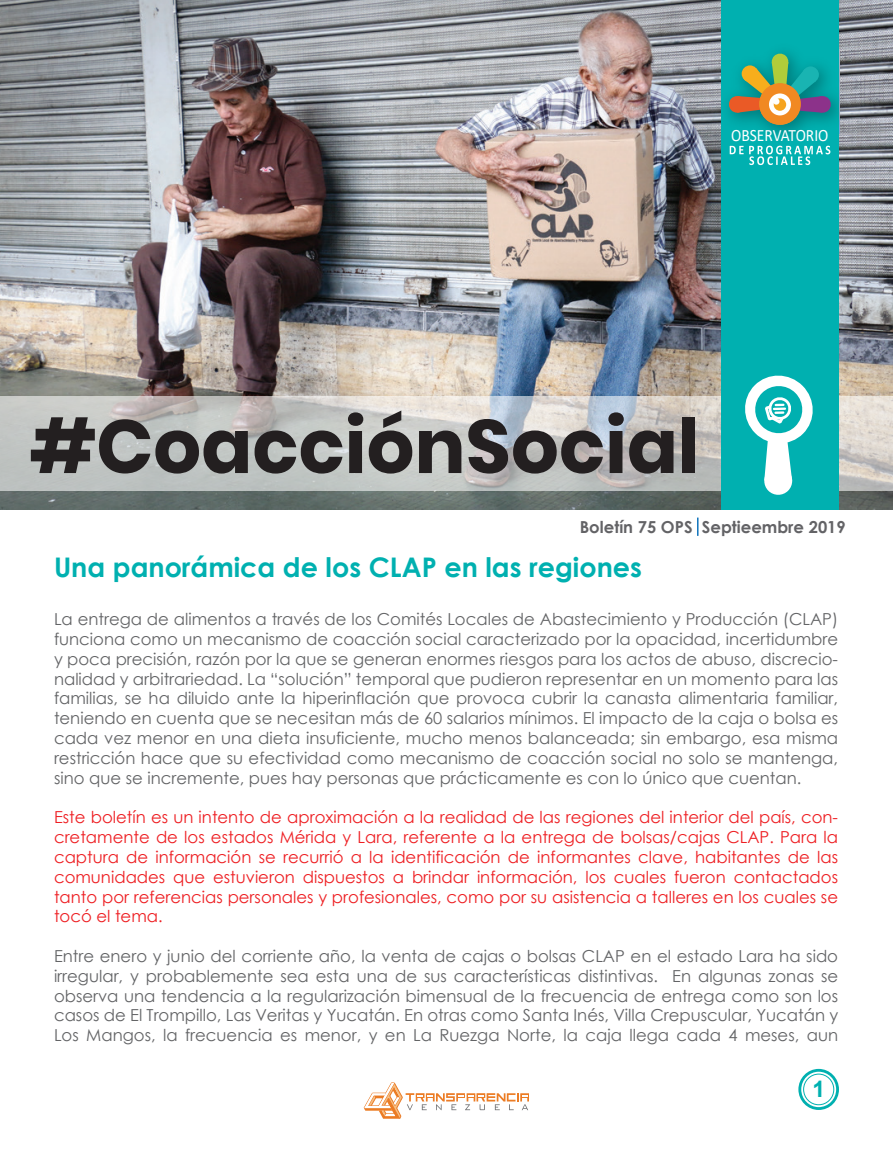
<style>
.page{position:relative;width:893px;height:1149px;background:#fff}
.page>*{position:absolute;margin:0;border:0;box-sizing:border-box;transform-origin:0 0}
.t1{font:700 75.3px "Poppins";color:#231f20}
.t2{font:700 27px "Century Gothic";color:#00b0b0}
.t3{font:700 22.8px "Arial";color:#00b0b0}
.t4{font:17.4px "Calibri";color:#fff;scale:.89 1}
.t5{font:16.5px/19.8px "Century Gothic";color:#636466;text-align:justify}
.t6{font:16.5px/19.8px "Century Gothic";color:#ee1f23;text-align:justify}
.t7{font:700 16.5px "Century Gothic";color:#636366}
</style>
<div class="page">
<img style="left:0;top:0;width:892px;height:509px">
<svg style="left:800px;top:1070px;width:37px;height:37px"></svg>
<div style="left:798px;top:1068px;width:41px;height:41px;border:3px solid #00b0b0;border-radius:50%"></div>
<div style="left:803px;top:1073px;width:31px;height:31px;border:1px solid #00b0b0;border-radius:50%"></div>
<svg style="left:364px;top:1082px;width:165px;height:36px"></svg>
<svg style="left:0;top:396px;width:893px;height:95px"></svg>
<div style="left:721px;top:0;width:118px;height:509px;background:#00b0b0"></div>
<img style="left:712px;top:36px;width:145px;height:115px">
<svg style="left:728px;top:53px;width:104px;height:74px"></svg>
<div style="left:759px;top:83px;width:42px;height:42px;background:#f18922;border-radius:50%"></div>
<svg style="left:769px;top:93px;width:22px;height:22px"></svg>
<div style="left:774px;top:98px;width:12px;height:13px;background:#f6a41f;border-radius:50%"></div>
<div style="left:773px;top:98px;width:6px;height:7px;background:#fff;border-radius:50%"></div>
<svg style="left:730px;top:146px;width:100px;height:19px"></svg>
<svg style="left:745px;top:375px;width:68px;height:120px"></svg>
<svg style="left:697px;top:517px;width:1px;height:18px"></svg>
<p class="t4" style="left:731px;top:123px;width:111px">OBSERVATORIO</p>
<h1 class="t1" style="left:29px;top:403px;width:672px">#CoacciónSocial</h1>
<p class="t7" style="left:580px;top:514px;width:267px">Boletín 75 OPS Septieembre 2019</p>
<h2 class="t2" style="left:54px;top:546px;width:590px">Una panorámica de los CLAP en las regiones</h2>
<p class="t5" style="left:54px;top:608px;width:786px">La entrega de alimentos a través de los Comités Locales de Abastecimiento y Producción (CLAP) funciona como un mecanismo de coacción social caracterizado por la opacidad, incertidumbre y poca precisión, razón por la que se generan enormes riesgos para los actos de abuso, discrecio&shy;nalidad y arbitrariedad. La “solución” temporal que pudieron representar en un momento para las familias, se ha diluido ante la hiperinflación que provoca cubrir la canasta alimentaria familiar, teniendo en cuenta que se necesitan más de 60 salarios mínimos. El impacto de la caja o bolsa es cada vez menor en una dieta insuficiente, mucho menos balanceada; sin embargo, esa misma restricción hace que su efectividad como mecanismo de coacción social no solo se mantenga, sino que se incremente, pues hay personas que prácticamente es con lo único que cuentan.</p>
<p class="t6" style="left:54px;top:806px;width:786px">Este boletín es un intento de aproximación a la realidad de las regiones del interior del país, con&shy;cretamente de los estados Mérida y Lara, referente a la entrega de bolsas/cajas CLAP. Para la captura de información se recurrió a la identificación de informantes clave, habitantes de las comunidades que estuvieron dispuestos a brindar información, los cuales fueron contactados tanto por referencias personales y profesionales, como por su asistencia a talleres en los cuales se tocó el tema.</p>
<p class="t5" style="left:54px;top:945px;width:786px">Entre enero y junio del corriente año, la venta de cajas o bolsas CLAP en el estado Lara ha sido irregular, y probablemente sea esta una de sus características distintivas. En algunas zonas se observa una tendencia a la regularización bimensual de la frecuencia de entrega como son los casos de El Trompillo, Las Veritas y Yucatán. En otras como Santa Inés, Villa Crepuscular, Yucatán y Los Mangos, la frecuencia es menor, y en La Ruezga Norte, la caja llega cada 4 meses, aun</p>
<h3 class="t3" style="left:812px;top:1072px;width:14px">1</h3>
</div>
